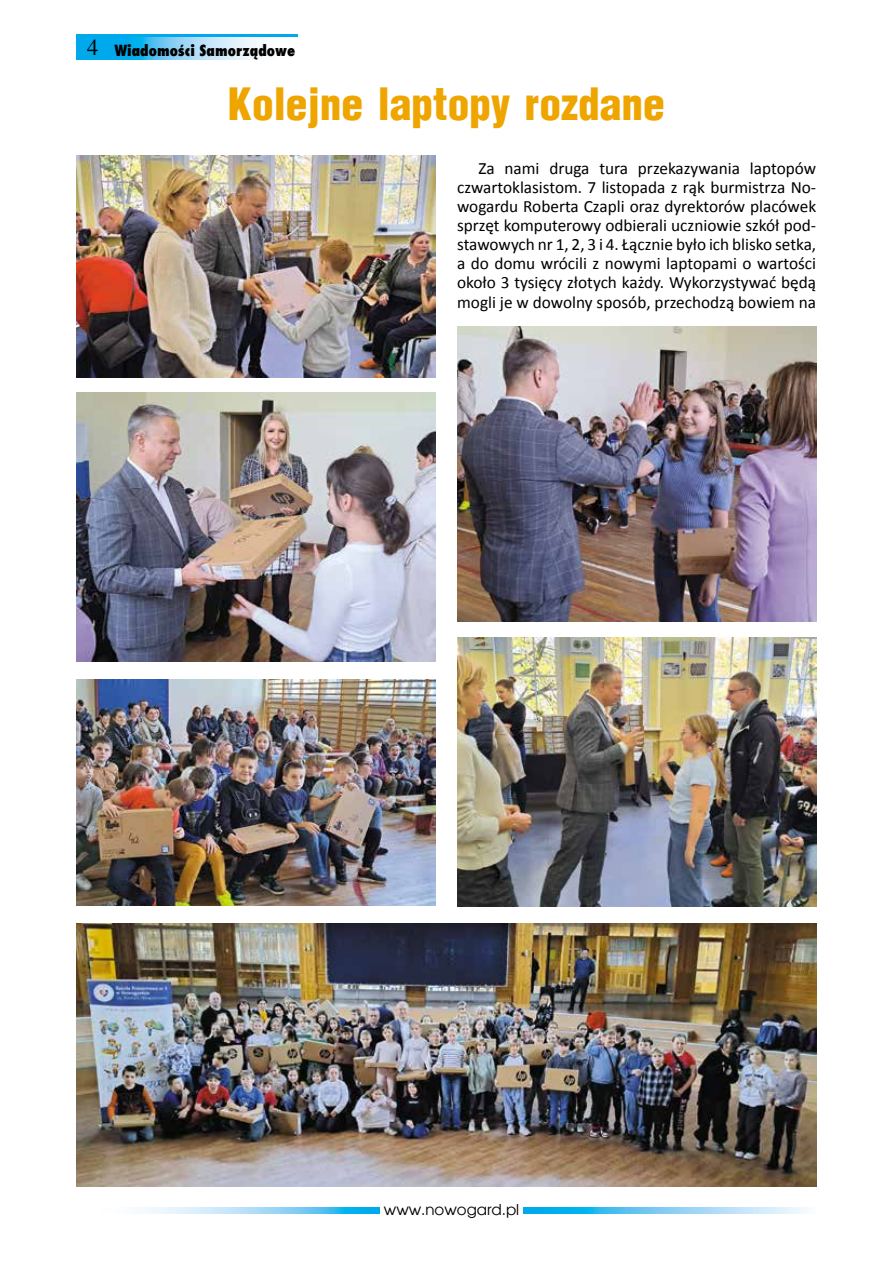
<style>
.page{position:relative;width:893px;height:1263px;background:#fff}
.page>*{position:absolute;margin:0;border:0;box-sizing:border-box;transform-origin:0 0}
.t1{font:900 43.5px "Switzerland Cond";color:#efa500}
.t2{font:17.25px/19px "Calibri";color:#000;text-align:justify}
.t3{font:800 15px "Fujiyama";color:#000}
.t4{font:15px "Avalon";color:#000}
.s1{font-family:"Times";font-weight:400;font-size:22.5px}
</style>
<div class="page">
<div style="left:77px;top:34px;width:221px;height:26px;background:#00a8ec"></div>
<svg style="left:138px;top:37px;width:160px;height:23px"></svg>
<svg style="left:147px;top:1207px;width:658px;height:6px"></svg>
<div style="left:380px;top:1203px;width:143px;height:15px;background:#fff"></div>
<img style="left:77px;top:156px;width:359px;height:222px">
<img style="left:77px;top:392px;width:359px;height:270px">
<img style="left:76px;top:924px;width:740px;height:262px">
<img style="left:457px;top:327px;width:359px;height:295px">
<img style="left:76px;top:679px;width:360px;height:226px">
<img style="left:457px;top:637px;width:359px;height:270px">
<p class="t3" style="left:87px;top:40px;width:210px"><span class="s1">4</span> Wiadomości Samorządowe</p>
<h1 class="t1" style="left:228px;top:76px;width:439px">Kolejne laptopy rozdane</h1>
<p class="t2" style="left:457px;top:159px;width:361px;text-indent:21px">Za nami druga tura przekazywania laptopów czwartoklasistom. 7 listopada z rąk burmistrza No&shy;wogardu Roberta Czapli oraz dyrektorów placówek sprzęt komputerowy odbierali uczniowie szkół pod&shy;stawowych nr 1, 2, 3 i 4. Łącznie było ich blisko setka, a do domu wrócili z nowymi laptopami o wartości około 3 tysięcy złotych każdy. Wykorzystywać będą mogli je w dowolny sposób, przechodzą bowiem na</p>
<p class="t4" style="left:384px;top:1200px;width:137px">www.nowogard.pl</p>
</div>
